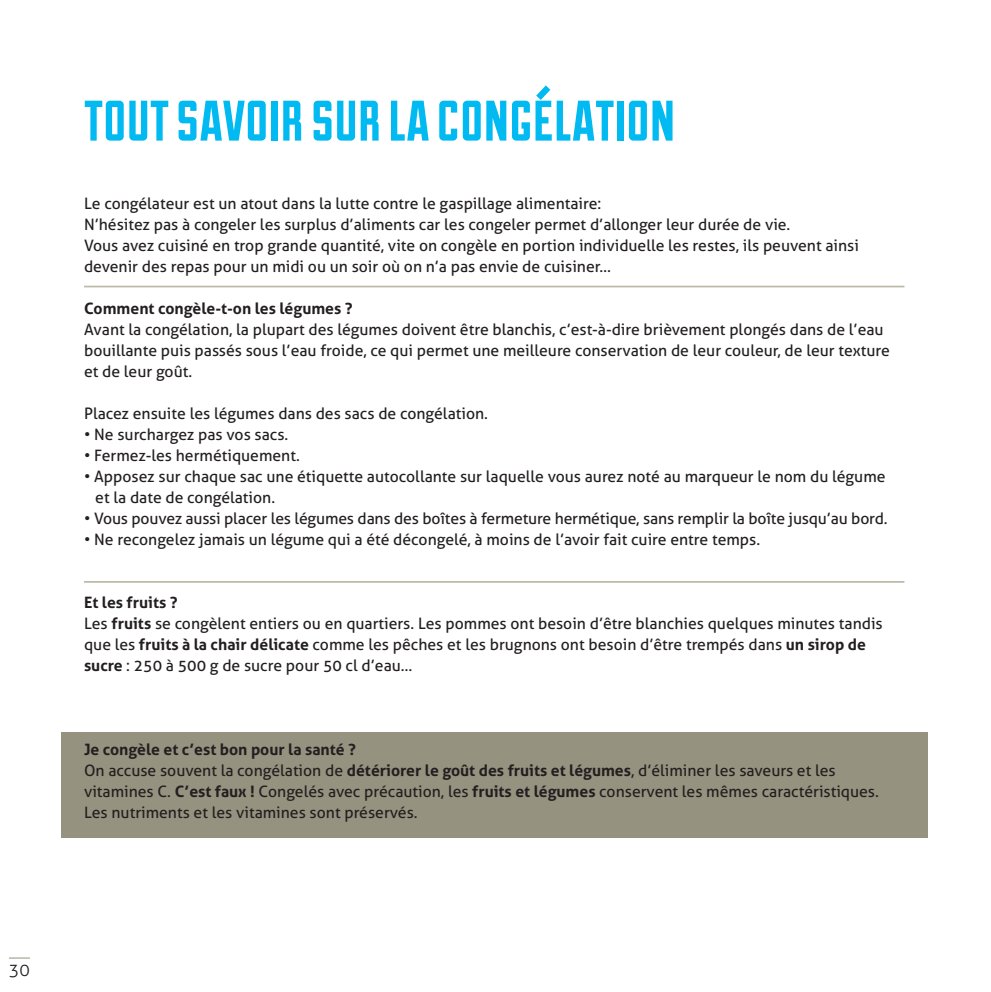
<style>
.page{position:relative;width:991px;height:992px;background:#fff}
.page>*{position:absolute;margin:0;border:0;box-sizing:border-box;transform-origin:0 0}
.t1{font:70px "Duke Fill";color:#00baf1}
.t2{font:300 17.5px "Aller";color:#231f20}
.t3{font:15.75px/21px "Aller";color:#231f20}
.t4{font:700 15.75px "Aller";color:#231f20}
.s1{font-weight:700}
</style>
<div class="page">
<div style="left:61px;top:732px;width:866px;height:105px;background:#95927f"></div>
<svg style="left:9px;top:957px;width:21px;height:1px"></svg>
<hr style="left:84px;top:286px;width:820px;height:1px;background:#bdbaaa">
<hr style="left:84px;top:581px;width:820px;height:1px;background:#bdbaaa">
<h1 class="t1" style="left:84px;top:76px;width:592px">tout savoir sur la congélation</h1>
<p class="t3" style="left:84px;top:193px;width:776px">Le congélateur est un atout dans la lutte contre le gaspillage alimentaire:<br>N’hésitez pas à congeler les surplus d’aliments car les congeler permet d’allonger leur durée de vie.<br>Vous avez cuisiné en trop grande quantité, vite on congèle en portion individuelle les restes, ils peuvent ainsi devenir des repas pour un midi ou un soir où on n’a pas envie de cuisiner…</p>
<p class="t4" style="left:84px;top:299px;width:270px">Comment congèle-t-on les légumes ?</p>
<p class="t3" style="left:84px;top:319px;width:807px">Avant la congélation, la plupart des légumes doivent être blanchis, c’est-à-dire brièvement plongés dans de l’eau bouillante puis passés sous l’eau froide, ce qui permet une meilleure conservation de leur couleur, de leur texture et de leur goût.</p>
<p class="t3" style="left:84px;top:403px;width:405px">Placez ensuite les légumes dans des sacs de congélation.</p>
<p class="t3" style="left:84px;top:424px;width:206px">• Ne surchargez pas vos sacs.</p>
<p class="t3" style="left:84px;top:445px;width:217px">• Fermez-les hermétiquement.</p>
<p class="t3" style="left:95px;top:466px;width:791px;text-indent:-11px">• Apposez sur chaque sac une étiquette autocollante sur laquelle vous aurez noté au marqueur le nom du légume et la date de congélation.</p>
<p class="t3" style="left:84px;top:508px;width:804px">• Vous pouvez aussi placer les légumes dans des boîtes à fermeture hermétique, sans remplir la boîte jusqu’au bord.</p>
<p class="t3" style="left:84px;top:529px;width:677px">• Ne recongelez jamais un légume qui a été décongelé, à moins de l’avoir fait cuire entre temps.</p>
<p class="t3" style="left:84px;top:592px;width:800px"><span class="s1">Et les fruits ?<br></span>Les <span class="s1">fruits</span> se congèlent entiers ou en quartiers. Les pommes ont besoin d’être blanchies quelques minutes tandis que les <span class="s1">fruits à la chair délicate</span> comme les pêches et les brugnons ont besoin d’être trempés dans <span class="s1">un sirop de sucre</span> : 250 à 500 g de sucre pour 50 cl d’eau…</p>
<p class="t3" style="left:84px;top:739px;width:796px"><span class="s1">Je congèle et c’est bon pour la santé ?<br></span>On accuse souvent la congélation de <span class="s1">détériorer le goût des fruits et légumes</span>, d’éliminer les saveurs et les vitamines C. <span class="s1">C’est faux !</span> Congelés avec précaution, les <span class="s1">fruits et légumes</span> conservent les mêmes caractéristiques.<br>Les nutriments et les vitamines sont préservés.</p>
<p class="t2" style="left:9px;top:959px;width:23px">30</p>
</div>
